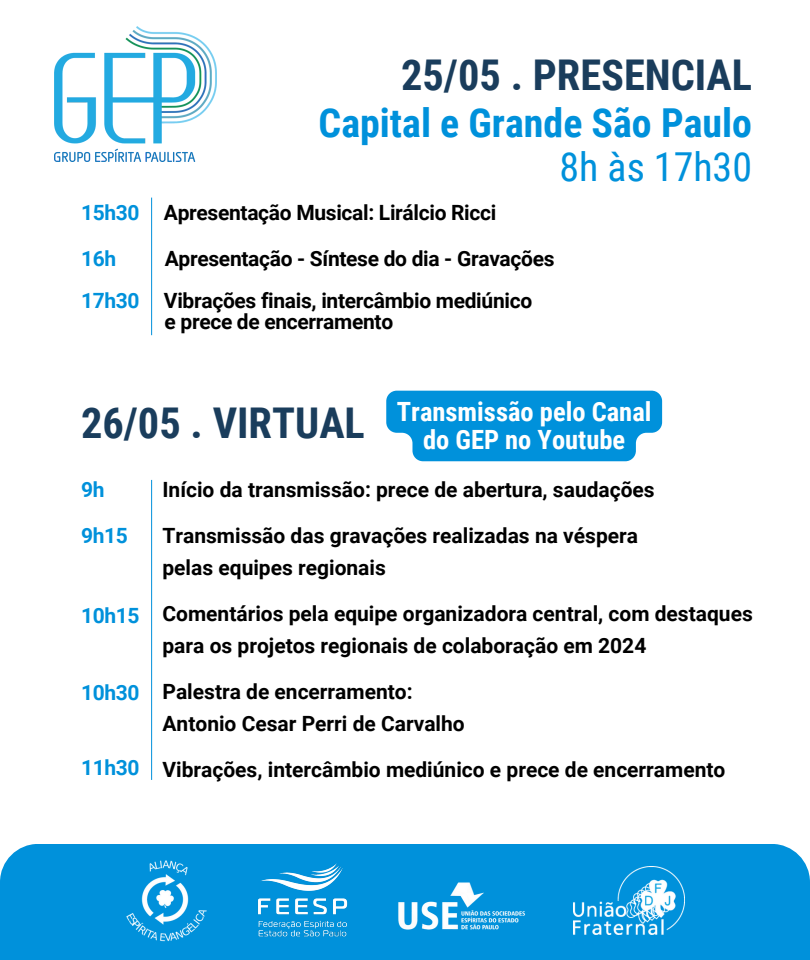
<style>
.page{position:relative;width:810px;height:960px;background:#fff}
.page>*{position:absolute;margin:0;border:0;box-sizing:border-box;transform-origin:0 0}
.t1{font:700 42.4px "Roboto Condensed";color:#1a3d5c}
.t2{font:700 39.9px "Roboto Condensed";color:#0091db}
.t3{font:39.9px "Roboto Condensed";color:#0091db}
.t4{font:700 26.5px/28.5px "Roboto Condensed";color:#fff;text-align:center}
.t5{font:700 21px/31.5px "Roboto";color:#000}
.t6{font:700 21px "Roboto";letter-spacing:-.015em;color:#0091db}
.s1{color:#0091db}
</style>
<div class="page">
<img style="left:55px;top:27px;width:162px;height:135px">
<svg style="left:386px;top:391px;width:276px;height:70px;background:#159add"></svg>
<div style="left:0;top:844px;width:810px;height:116px;background:#0091db"></div>
<img style="left:573px;top:867px;width:111px;height:67px">
<img style="left:126px;top:860px;width:83px;height:81px">
<img style="left:253px;top:861px;width:97px;height:80px">
<img style="left:395px;top:880px;width:134px;height:54px">
<hr style="left:151px;top:198px;width:1px;height:137px;background:#0091db">
<hr style="left:151px;top:480px;width:1px;height:300px;background:#0091db">
<p class="t1" style="left:401px;top:50px;width:352px">25/05 . PRESENCIAL</p>
<h1 class="t2" style="left:319px;top:100px;width:435px">Capital e Grande São Paulo</h1>
<p class="t3" style="left:559px;top:144px;width:194px">8h às 17h30</p>
<p class="t5" style="left:81px;top:197px;width:417px"><span class="s1">15h30</span> Apresentação Musical: Lirálcio Ricci</p>
<h1 class="t6" style="left:81px;top:247px;width:37px">16h</h1>
<h1 class="t5" style="left:165px;top:243px;width:391px">Apresentação - Síntese do dia - Gravações</h1>
<h2 class="t5" style="left:81px;top:285px;width:453px"><span class="s1">17h30</span> Vibrações finais, intercâmbio mediúnico</h2>
<h3 class="t5" style="left:165px;top:306px;width:230px">e prece de encerramento</h3>
<p class="t1" style="left:81px;top:399px;width:285px">26/05 . VIRTUAL</p>
<p class="t4" style="left:397px;top:397px;width:256px">Transmissão pelo Canal do GEP no Youtube</p>
<p class="t6" style="left:81px;top:478px;width:25px">9h</p>
<p class="t6" style="left:81px;top:523px;width:48px">9h15</p>
<p class="t6" style="left:81px;top:604px;width:60px">10h15</p>
<p class="t6" style="left:81px;top:681px;width:60px">10h30</p>
<p class="t6" style="left:81px;top:755px;width:60px">11h30</p>
<h4 class="t5" style="left:163px;top:474px;width:494px">Início da transmissão: prece de abertura, saudações</h4>
<p class="t5" style="left:163px;top:520px;width:477px">Transmissão das gravações realizadas na véspera</p>
<p class="t5" style="left:163px;top:552px;width:225px">pelas equipes regionais</p>
<p class="t5" style="left:163px;top:598px;width:592px">Comentários pela equipe organizadora central, com destaques para os projetos regionais de colaboração em 2024</p>
<p class="t5" style="left:163px;top:676px;width:252px">Palestra de encerramento:</p>
<p class="t5" style="left:163px;top:708px;width:304px">Antonio Cesar Perri de Carvalho</p>
<p class="t5" style="left:163px;top:754px;width:564px">Vibrações, intercâmbio mediúnico e prece de encerramento</p>
</div>
